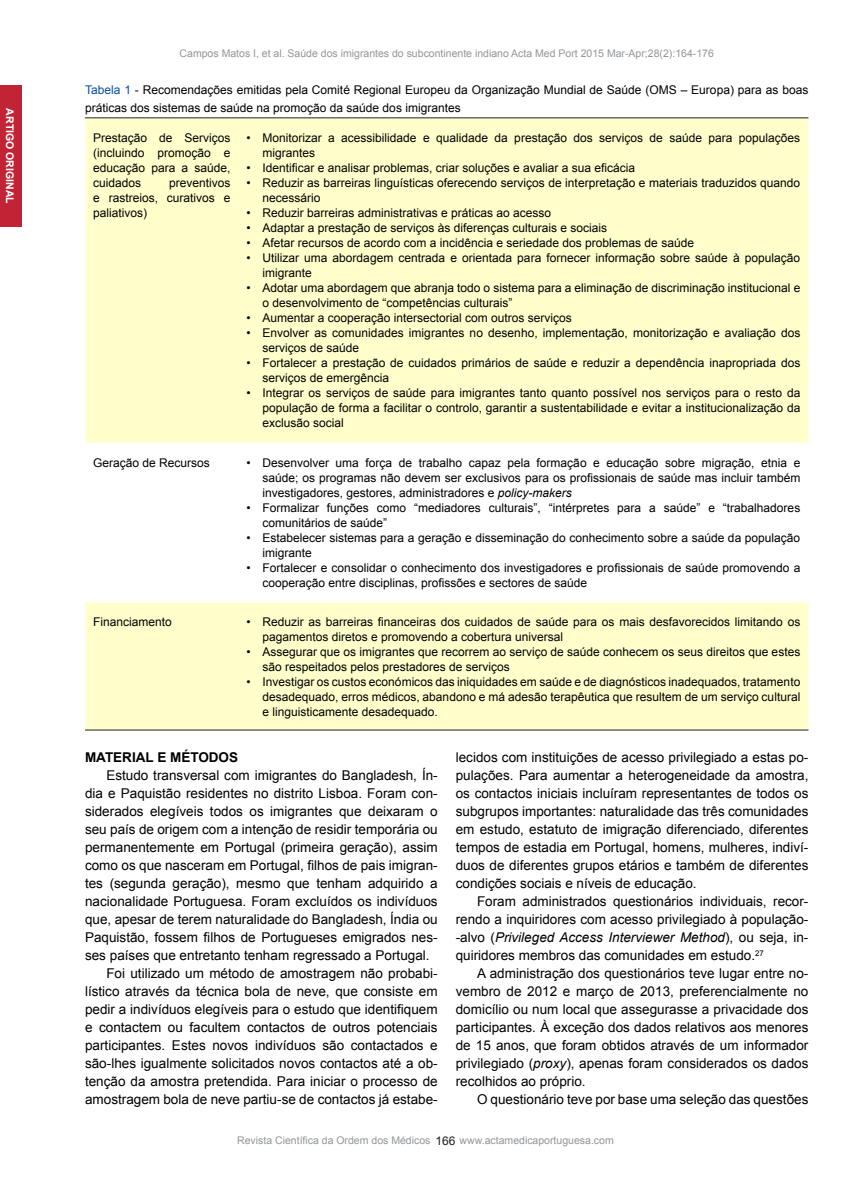
<style>
.page{position:relative;width:851px;height:1191px;background:#fff}
.page>*{position:absolute;margin:0;border:0;box-sizing:border-box;transform-origin:0 0}
.Normal_wrd_1{font:13.5px/18px "Arial";color:#000;text-align:justify}
.Normal_wrd_1-2{font:700 13.5px "Arial";color:#000}
.Normal_wrd_1-3{font:12px/15px "Arial";color:#000}
.t1{font:12px "Arial";color:#231f20}
.t2{font:10.5px "Arial";color:#939598}
.t3{font:700 10.5px "Arial";color:#fff}
.s1{color:#0d4da1}
.s2{font-style:italic}
</style>
<div class="page">
<div style="left:0;top:85px;width:21px;height:142px;background:#c22436"></div>
<svg style="left:85px;top:118px;width:723px;height:611px;fill:#ffc"></svg>
<hr style="left:85px;top:117px;width:723px;height:1px;background:#231f20">
<hr style="left:85px;top:729px;width:723px;height:1px;background:#231f20">
<p class="t3" style="left:17px;top:108px;width:97px;rotate:90deg">ARTIGO ORIGINAL</p>
<p class="t2" style="left:180px;top:46px;width:536px">Campos Matos I, et al. Saúde dos imigrantes do subcontinente indiano Acta Med Port 2015 Mar-Apr;28(2):164-176</p>
<p class="Normal_wrd_1-3" style="left:85px;top:80px;width:725px;line-height:18px"><span class="s1">Tabela 1</span> - Recomendações emitidas pela Comité Regional Europeu da Organização Mundial de Saúde (OMS – Europa) para as boas práticas dos sistemas de saúde na promoção da saúde dos imigrantes</p>
<p class="Normal_wrd_1-3" style="left:93px;top:130px;width:139px;text-align:justify">Prestação de Serviços (incluindo promoção e educação para a saúde, cuidados</p>
<p class="Normal_wrd_1-3" style="left:262px;top:130px;width:539px;text-indent:-16px">• Monitorizar a acessibilidade e qualidade da prestação dos serviços de saúde para populações migrantes</p>
<p class="Normal_wrd_1-3" style="left:247px;top:160px;width:390px">• Identificar e analisar problemas, criar soluções e avaliar a sua eficácia</p>
<p class="Normal_wrd_1-3" style="left:262px;top:175px;width:539px;text-indent:-16px">• Reduzir as barreiras linguísticas oferecendo serviços de interpretação e materiais traduzidos quando necessário</p>
<p class="Normal_wrd_1-3" style="left:247px;top:205px;width:306px">• Reduzir barreiras administrativas e práticas ao acesso</p>
<p class="Normal_wrd_1-3" style="left:247px;top:220px;width:362px">• Adaptar a prestação de serviços às diferenças culturais e sociais</p>
<p class="Normal_wrd_1-3" style="left:247px;top:235px;width:449px">• Afetar recursos de acordo com a incidência e seriedade dos problemas de saúde</p>
<p class="Normal_wrd_1-3" style="left:262px;top:250px;width:539px;text-indent:-16px">• Utilizar uma abordagem centrada e orientada para fornecer informação sobre saúde à população imigrante</p>
<p class="Normal_wrd_1-3" style="left:262px;top:280px;width:539px;text-indent:-16px">• Adotar uma abordagem que abranja todo o sistema para a eliminação de discriminação institucional e o desenvolvimento de “competências culturais”</p>
<p class="Normal_wrd_1-3" style="left:247px;top:310px;width:327px">• Aumentar a cooperação intersectorial com outros serviços</p>
<p class="Normal_wrd_1-3" style="left:262px;top:325px;width:539px;text-indent:-16px">• Envolver as comunidades imigrantes no desenho, implementação, monitorização e avaliação dos serviços de saúde</p>
<p class="Normal_wrd_1-3" style="left:262px;top:355px;width:539px;text-indent:-16px">• Fortalecer a prestação de cuidados primários de saúde e reduzir a dependência inapropriada dos serviços de emergência</p>
<p class="Normal_wrd_1-3" style="left:262px;top:385px;width:539px;text-align:justify;text-indent:-16px">• Integrar os serviços de saúde para imigrantes tanto quanto possível nos serviços para o resto da população de forma a facilitar o controlo, garantir a sustentabilidade e evitar a institucionalização da exclusão social</p>
<p class="Normal_wrd_1-3" style="left:93px;top:175px;width:139px;text-align:justify;text-indent:76px">preventivos e rastreios, curativos e paliativos)</p>
<p class="Normal_wrd_1-3" style="left:93px;top:455px;width:118px">Geração de Recursos</p>
<p class="Normal_wrd_1-3" style="left:262px;top:455px;width:539px;text-align:justify;text-indent:-16px">• Desenvolver uma força de trabalho capaz pela formação e educação sobre migração, etnia e saúde; os programas não devem ser exclusivos para os profissionais de saúde mas incluir também investigadores, gestores, administradores e <span class="s2">policy-makers</span></p>
<p class="Normal_wrd_1-3" style="left:262px;top:500px;width:539px;text-indent:-16px">• Formalizar funções como “mediadores culturais”, “intérpretes para a saúde” e “trabalhadores comunitários de saúde”</p>
<p class="Normal_wrd_1-3" style="left:262px;top:530px;width:539px;text-indent:-16px">• Estabelecer sistemas para a geração e disseminação do conhecimento sobre a saúde da população imigrante</p>
<p class="Normal_wrd_1-3" style="left:262px;top:560px;width:539px;text-indent:-16px">• Fortalecer e consolidar o conhecimento dos investigadores e profissionais de saúde promovendo a cooperação entre disciplinas, profissões e sectores de saúde</p>
<p class="Normal_wrd_1-3" style="left:93px;top:614px;width:80px">Financiamento</p>
<p class="Normal_wrd_1-3" style="left:262px;top:614px;width:539px;text-indent:-16px">• Reduzir as barreiras financeiras dos cuidados de saúde para os mais desfavorecidos limitando os pagamentos diretos e promovendo a cobertura universal</p>
<p class="Normal_wrd_1-3" style="left:262px;top:644px;width:539px;text-indent:-16px">• Assegurar que os imigrantes que recorrem ao serviço de saúde conhecem os seus direitos que estes são respeitados pelos prestadores de serviços</p>
<p class="Normal_wrd_1-3" style="left:262px;top:674px;width:539px;text-align:justify;text-indent:-16px">• Investigar os custos económicos das iniquidades em saúde e de diagnósticos inadequados, tratamento desadequado, erros médicos, abandono e má adesão terapêutica que resultem de um serviço cultural e linguisticamente desadequado.</p>
<p class="Normal_wrd_1-2" style="left:85px;top:748px;width:155px">MATERIAL E MÉTODOS</p>
<p class="Normal_wrd_1" style="left:85px;top:766px;width:354px;text-indent:21px">Estudo transversal com imigrantes do Bangladesh, Ín&shy;dia e Paquistão residentes no distrito Lisboa. Foram con&shy;siderados elegíveis todos os imigrantes que deixaram o seu país de origem com a intenção de residir temporária ou permanentemente em Portugal (primeira geração), assim como os que nasceram em Portugal, filhos de pais imigran&shy;tes (segunda geração), mesmo que tenham adquirido a nacionalidade Portuguesa. Foram excluídos os indivíduos que, apesar de terem naturalidade do Bangladesh, Índia ou Paquistão, fossem filhos de Portugueses emigrados nes&shy;ses países que entretanto tenham regressado a Portugal.</p>
<p class="Normal_wrd_1" style="left:85px;top:964px;width:354px;text-indent:21px">Foi utilizado um método de amostragem não probabi&shy;lístico através da técnica bola de neve, que consiste em pedir a indivíduos elegíveis para o estudo que identifiquem e contactem ou facultem contactos de outros potenciais participantes. Estes novos indivíduos são contactados e são-lhes igualmente solicitados novos contactos até a ob&shy;tenção da amostra pretendida. Para iniciar o processo de amostragem bola de neve partiu-se de contactos já estabe-</p>
<p class="Normal_wrd_1" style="left:456px;top:748px;width:354px">lecidos com instituições de acesso privilegiado a estas po&shy;pulações. Para aumentar a heterogeneidade da amostra, os contactos iniciais incluíram representantes de todos os subgrupos importantes: naturalidade das três comunidades em estudo, estatuto de imigração diferenciado, diferentes tempos de estadia em Portugal, homens, mulheres, indiví&shy;duos de diferentes grupos etários e também de diferentes condições sociais e níveis de educação.</p>
<p class="Normal_wrd_1" style="left:456px;top:892px;width:354px;text-indent:21px">Foram administrados questionários individuais, recor&shy;rendo a inquiridores com acesso privilegiado à população--alvo (<span class="s2">Privileged Access Interviewer Method</span>), ou seja, in&shy;quiridores membros das comunidades em estudo.<sup>27</sup></p>
<p class="Normal_wrd_1" style="left:456px;top:964px;width:354px;text-indent:21px">A administração dos questionários teve lugar entre no&shy;vembro de 2012 e março de 2013, preferencialmente no domicílio ou num local que assegurasse a privacidade dos participantes. À exceção dos dados relativos aos menores de 15 anos, que foram obtidos através de um informador privilegiado (<span class="s2">proxy</span>), apenas foram considerados os dados recolhidos ao próprio.</p>
<p class="Normal_wrd_1" style="left:477px;top:1090px;width:333px">O questionário teve por base uma seleção das questões</p>
<p class="t1" style="left:435px;top:1132px;width:22px">166</p>
<p class="t2" style="left:237px;top:1133px;width:195px">Revista Científica da Ordem dos Médicos</p>
<p class="t2" style="left:459px;top:1133px;width:156px">www.actamedicaportuguesa.com</p>
</div>
